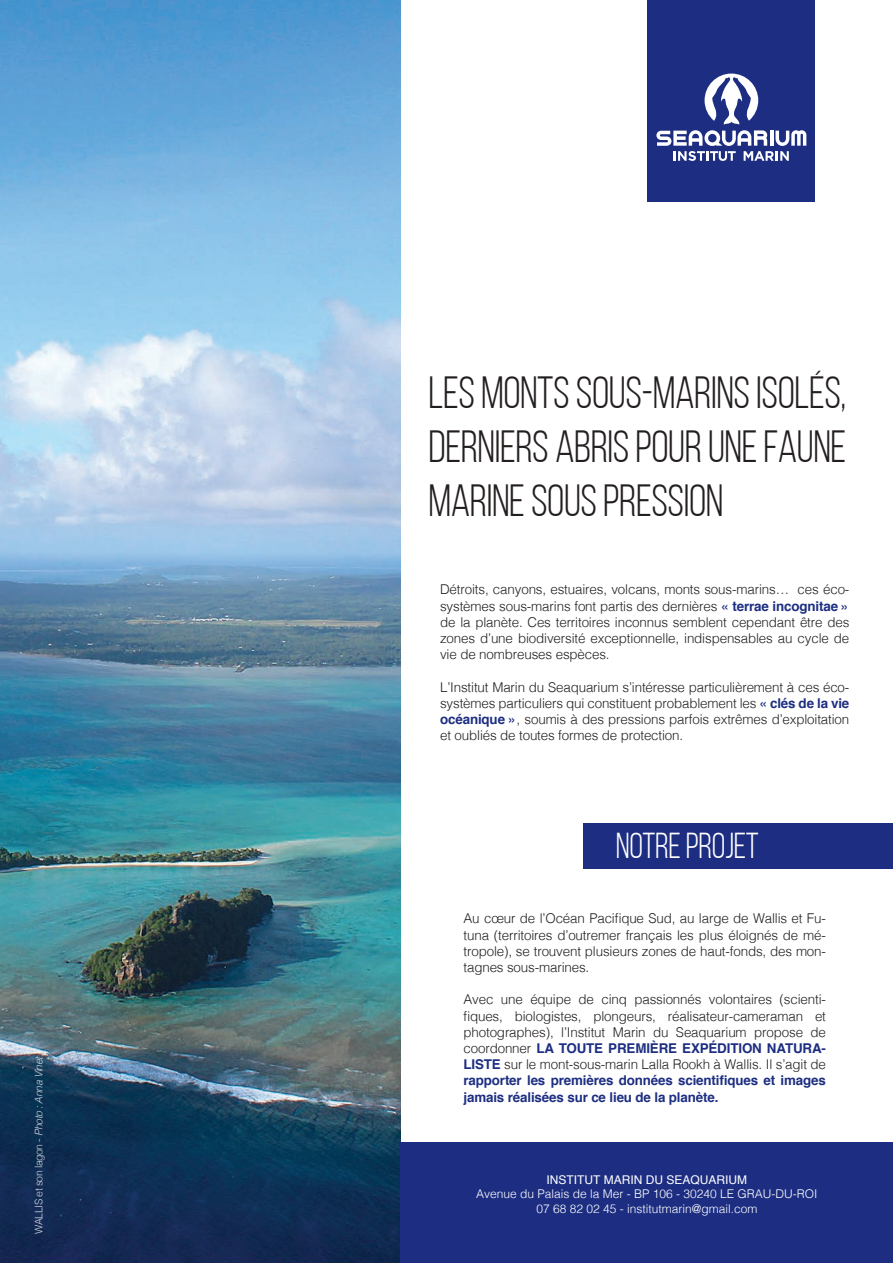
<style>
.page{position:relative;width:893px;height:1263px;background:#fff}
.page>*{position:absolute;margin:0;border:0;box-sizing:border-box;transform-origin:0 0}
.t1{font:45px/54px "Bebas Neue";letter-spacing:-.01em;color:#241f1f;text-align:justify}
.t2{font:36px "Bebas Neue";letter-spacing:-.01em;color:#fff}
.t3{font:300 13.5px/16.2px "Helvetica";letter-spacing:-.01em;color:#241f1f;text-align:justify}
.t4{font:300 12px/14.4px "Helvetica";color:#fff;text-align:center}
.t5{font:12px "Helvetica";color:#fff}
.t6{font:300 10.5px "Helvetica";letter-spacing:-.04em;color:#fff}
.s1{font-style:italic}
.s2{font-weight:700;color:#1d2e82}
</style>
<div class="page">
<div style="left:584px;top:823px;width:309px;height:45px;background:#1d2e82"></div>
<img style="left:0;top:0;width:401px;height:1263px">
<div style="left:647px;top:0;width:168px;height:202px;background:#1d2e82"></div>
<div style="left:401px;top:1142px;width:492px;height:121px;background:#1d2e82"></div>
<svg style="left:656px;top:74px;width:150px;height:87px"></svg>
<p class="t6" style="left:30px;top:1234px;width:180px;rotate:-90deg">WALLIS et son lagon - <span class="s1">Photo : Anna Vinet</span></p>
<h1 class="t1" style="left:428px;top:365px;width:419px">LES MONTS SOUS-MARINS ISOLÉS, DERNIERS ABRIS POUR UNE FAUNE MARINE SOUS PRESSION</h1>
<p class="t3" style="left:440px;top:580px;width:411px">Détroits, canyons, estuaires, volcans, monts sous-marins… ces éco&shy;systèmes sous-marins font partis des dernières <span class="s2">« terrae incognitae » </span>de la planète. Ces territoires inconnus semblent cependant être des zones d’une biodiversité exceptionnelle, indispensables au cycle de vie de nombreuses espèces.</p>
<p class="t3" style="left:440px;top:678px;width:411px">L’Institut Marin du Seaquarium s’intéresse particulièrement à ces éco&shy;systèmes particuliers qui constituent probablement les <span class="s2">« clés de la vie océanique »</span>, soumis à des pressions parfois extrêmes d’exploitation et oubliés de toutes formes de protection.</p>
<h2 class="t2" style="left:616px;top:827px;width:145px">NOTRE PROJET</h2>
<p class="t3" style="left:463px;top:909px;width:364px">Au cœur de l’Océan Pacifique Sud, au large de Wallis et Fu&shy;tuna (territoires d’outremer français les plus éloignés de mé&shy;tropole), se trouvent plusieurs zones de haut-fonds, des mon&shy;tagnes sous-marines.</p>
<p class="t3" style="left:463px;top:990px;width:364px">Avec une équipe de cinq passionnés volontaires (scienti&shy;fiques, biologistes, plongeurs, réalisateur-cameraman et photographes), l’Institut Marin du Seaquarium propose de coordonner <span class="s2">LA TOUTE PREMIÈRE EXPÉDITION NATURA-LISTE</span> sur le mont-sous-marin Lalla Rookh à Wallis. Il s’agit de <span class="s2">rapporter les premières données scientifiques et images jamais réalisées sur ce lieu de la planète.</span></p>
<p class="t5" style="left:547px;top:1170px;width:202px">INSTITUT MARIN DU SEAQUARIUM</p>
<p class="t4" style="left:476px;top:1186px;width:343px">Avenue du Palais de la Mer - BP 106 - 30240 LE GRAU-DU-ROI<br>07 68 82 02 45 - institutmarin@gmail.com</p>
</div>
